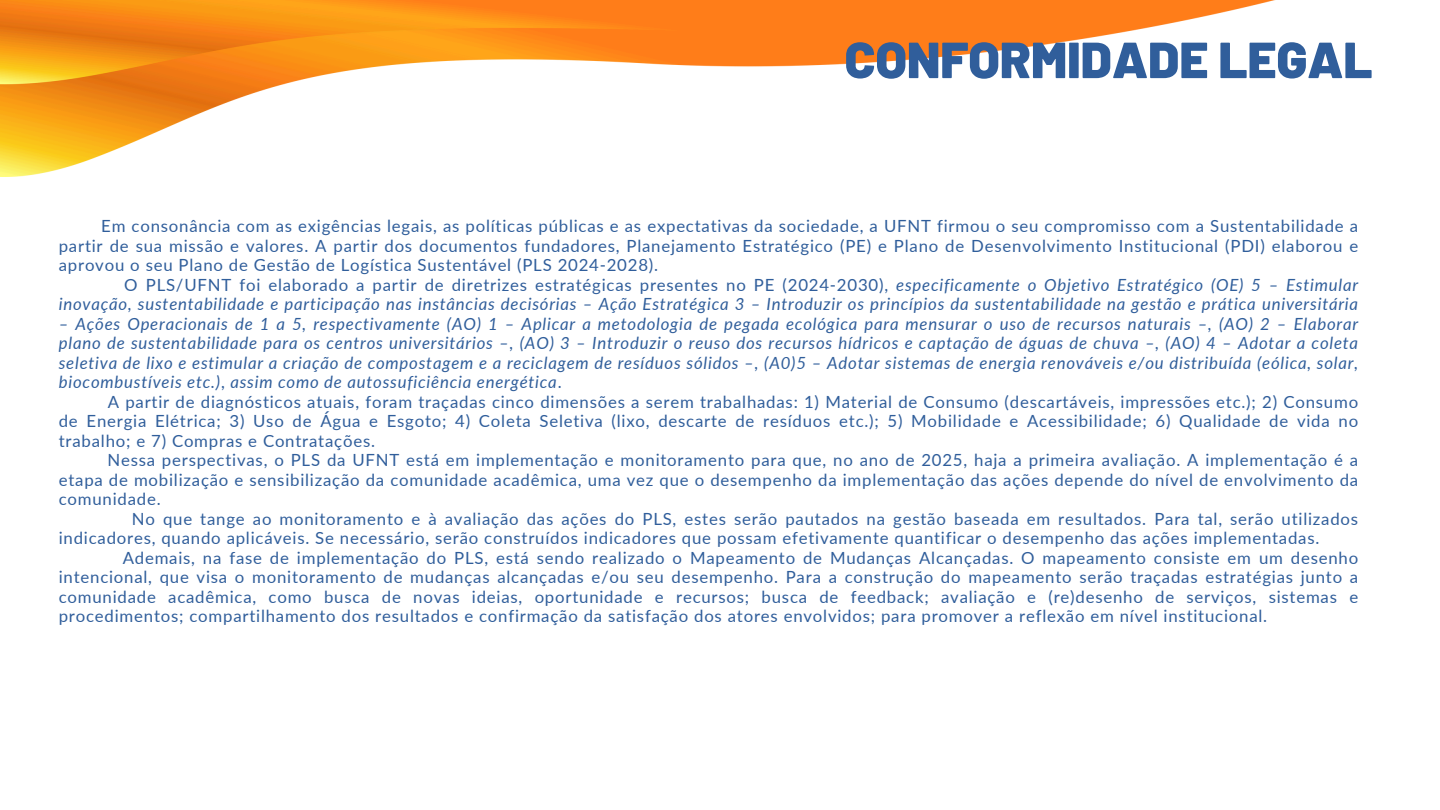
<style>
.page{position:relative;width:1440px;height:810px;background:#fff}
.page>*{position:absolute;margin:0;border:0;box-sizing:border-box;transform-origin:0 0}
.t1{font:900 50.7px "Barlow";color:#305e9b}
.t2{font:16.8px/19.5px "Lato";letter-spacing:.045em;color:#305e9b;text-align:justify}
.t3{font:italic 16.8px/19.5px "Lato";letter-spacing:.045em;color:#305e9b;text-align:right}
.s1{font-style:normal}
</style>
<div class="page">
<img style="left:0;top:0;width:1275px;height:177px">
<p class="t1" style="left:845px;top:27px;width:529px">CONFORMIDADE LEGAL</p>
<p class="t2" style="left:59px;top:216px;width:1301px;text-indent:42px">Em consonância com as exigências legais, as políticas públicas e as expectativas da sociedade, a UFNT firmou o seu compromisso com a Sustentabilidade a partir de sua missão e valores. A partir dos documentos fundadores, Planejamento Estratégico (PE) e Plano de Desenvolvimento Institucional (PDI) elaborou e aprovou o seu Plano de Gestão de Logística Sustentável (PLS 2024-2028).</p>
<h1 class="t3" style="left:59px;top:275px;width:1301px"><span class="s1">O PLS/UFNT foi elaborado a partir de diretrizes estratégicas presentes no PE (2024-2030),</span> especificamente o Objetivo Estratégico (OE) 5 – Estimular inovação, sustentabilidade e participação nas instâncias decisórias – Ação Estratégica 3 – Introduzir os princípios da sustentabilidade na gestão e prática universitária</h1>
<h1 class="t3" style="left:59px;top:314px;width:1301px;text-align:justify">– Ações Operacionais de 1 a 5, respectivamente (AO) 1 – Aplicar a metodologia de pegada ecológica para mensurar o uso de recursos naturais –, (AO) 2 – Elaborar plano de sustentabilidade para os centros universitários –, (AO) 3 – Introduzir o reuso dos recursos hídricos e captação de águas de chuva –, (AO) 4 – Adotar a coleta seletiva de lixo e estimular a criação de compostagem e a reciclagem de resíduos sólidos –, (A0)5 – Adotar sistemas de energia renováveis e/ou distribuída (eólica, solar, biocombustíveis etc.)<span class="s1">,</span> assim como de autossuficiência energética<span class="s1">.</span></h1>
<p class="t2" style="left:59px;top:392px;width:1301px;text-indent:49px">A partir de diagnósticos atuais, foram traçadas cinco dimensões a serem trabalhadas: 1) Material de Consumo (descartáveis, impressões etc.); 2) Consumo de Energia Elétrica; 3) Uso de Água e Esgoto; 4) Coleta Seletiva (lixo, descarte de resíduos etc.); 5) Mobilidade e Acessibilidade; 6) Qualidade de vida no trabalho; e 7) Compras e Contratações.</p>
<p class="t2" style="left:59px;top:450px;width:1301px;text-indent:49px">Nessa perspectivas, o PLS da UFNT está em implementação e monitoramento para que, no ano de 2025, haja a primeira avaliação. A implementação é a etapa de mobilização e sensibilização da comunidade acadêmica, uma vez que o desempenho da implementação das ações depende do nível de envolvimento da comunidade.</p>
<p class="t2" style="left:59px;top:509px;width:1301px;text-indent:73px">No que tange ao monitoramento e à avaliação das ações do PLS, estes serão pautados na gestão baseada em resultados. Para tal, serão utilizados indicadores, quando aplicáveis. Se necessário, serão construídos indicadores que possam efetivamente quantificar o desempenho das ações implementadas.</p>
<p class="t2" style="left:59px;top:548px;width:1301px;text-indent:64px">Ademais, na fase de implementação do PLS, está sendo realizado o Mapeamento de Mudanças Alcançadas. O mapeamento consiste em um desenho intencional, que visa o monitoramento de mudanças alcançadas e/ou seu desempenho. Para a construção do mapeamento serão traçadas estratégias junto a comunidade acadêmica, como busca de novas ideias, oportunidade e recursos; busca de feedback; avaliação e (re)desenho de serviços, sistemas e procedimentos; compartilhamento dos resultados e confirmação da satisfação dos atores envolvidos; para promover a reflexão em nível institucional.</p>
</div>
